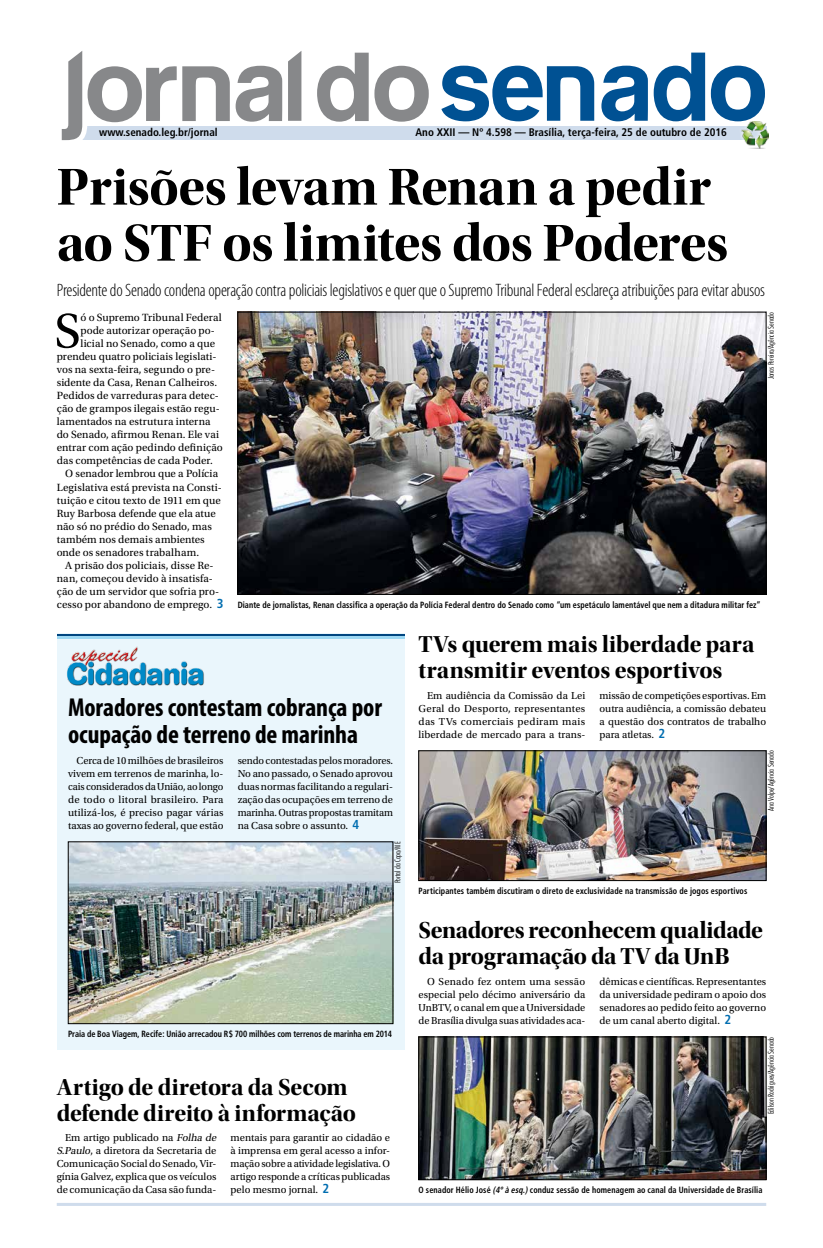
<style>
.page{position:relative;width:823px;height:1248px;background:#fff}
.page>*{position:absolute;margin:0;border:0;box-sizing:border-box;transform-origin:0 0}
.t1{font:54px/56px "Utopia Std Bold Disp";letter-spacing:-.01em;color:#000}
.t2{font:50.8px "Utopia Std";color:#000}
.t3{font:700 condensed 26px/27px "Myriad Pro";letter-spacing:-.005em;color:#000}
.t4{font:24px/26px "Utopia Std Bold Disp";letter-spacing:-.01em;color:#000}
.t5{font:300 condensed 18px "Myriad Pro";letter-spacing:-.015em;color:#000}
.t6{font:11px "Utopia Std";letter-spacing:.005em;color:#000}
.t7{font:700 condensed 11px "Frutiger";color:#000}
.t8{font:10.6px/13px "Utopia Std";color:#000;text-align:justify}
.t9{font:700 condensed 9px "Frutiger";letter-spacing:.01em;color:#000;scale:.9 1}
.t10{font:300 condensed 8px "Futura BT";color:#000}
.s1{font-family:"Frutiger";font-weight:700;font-stretch:condensed;font-size:13px;color:#006db0}
.s2{font-style:italic}
</style>
<div class="page">
<hr style="left:57px;top:1202px;width:708px;height:3px;background:#cfdcec">
<div style="left:76px;top:126px;width:689px;height:13px;background:#cfdcec"></div>
<svg style="left:317px;top:53px;width:51px;height:69px"></svg>
<svg style="left:374px;top:66px;width:54px;height:56px"></svg>
<svg style="left:288px;top:51px;width:13px;height:70px"></svg>
<svg style="left:653px;top:53px;width:51px;height:68px"></svg>
<svg style="left:710px;top:66px;width:54px;height:55px"></svg>
<svg style="left:441px;top:66px;width:153px;height:55px"></svg>
<svg style="left:601px;top:66px;width:46px;height:55px"></svg>
<svg style="left:61px;top:51px;width:221px;height:90px"></svg>
<div style="left:737px;top:118px;width:32px;height:33px;background:#fff;opacity:.75"></div>
<img style="left:741px;top:121px;width:27px;height:27px">
<img style="left:239px;top:314px;width:524px;height:278px">
<div style="left:237px;top:312px;width:528px;height:282px;border:1px solid #000"></div>
<img style="left:420px;top:752px;width:343px;height:126px">
<div style="left:418px;top:750px;width:347px;height:130px;border:1px solid #000"></div>
<img style="left:420px;top:1038px;width:343px;height:139px">
<div style="left:418px;top:1036px;width:347px;height:143px;border:1px solid #000"></div>
<div style="left:57px;top:633px;width:347px;height:416px;background:#eaf6fc"></div>
<hr style="left:57px;top:633px;width:347px;height:3px;background:#004580">
<hr style="left:57px;top:636px;width:347px;height:3px;background:#9dd8f3">
<img style="left:67px;top:646px;width:137px;height:40px">
<img style="left:70px;top:843px;width:321px;height:178px">
<p class="t7" style="left:99px;top:126px;width:120px">www.senado.leg.br/jornal</p>
<p class="t7" style="left:415px;top:126px;width:313px">Ano XXII — Nº 4.598 — Brasília, terça-feira, 25 de outubro de 2016</p>
<h1 class="t1" style="left:57px;top:159px;width:672px">Prisões levam Renan a pedir ao STF os limites dos Poderes</h1>
<h3 class="t5" style="left:57px;top:279px;width:709px">Presidente do Senado condena operação contra policiais legislativos e quer que o Supremo Tribunal Federal esclareça atribuições para evitar abusos</h3>
<h2 class="t2" style="left:54px;top:303px;width:28px">S</h2>
<p class="t6" style="left:80px;top:312px;width:143px">ó o Supremo Tribunal Federal</p>
<p class="t10" style="left:765px;top:379px;width:69px;rotate:-90deg">Jonas Pereira/Agência Senado</p>
<p class="t6" style="left:80px;top:325px;width:136px">pode autorizar operação po-</p>
<p class="t6" style="left:80px;top:338px;width:136px">licial no Senado, como a que</p>
<p class="t6" style="left:57px;top:351px;width:161px">prendeu quatro policiais legislati-</p>
<p class="t6" style="left:57px;top:364px;width:160px">vos na sexta-feira, segundo o pre-</p>
<p class="t6" style="left:57px;top:377px;width:162px">sidente da Casa, Renan Calheiros.</p>
<p class="t6" style="left:57px;top:390px;width:163px">Pedidos de varreduras para detec-</p>
<p class="t6" style="left:57px;top:403px;width:164px">ção de grampos ilegais estão regu-</p>
<p class="t6" style="left:57px;top:416px;width:155px">lamentados na estrutura interna</p>
<p class="t6" style="left:57px;top:429px;width:164px">do Senado, afirmou Renan. Ele vai</p>
<p class="t6" style="left:57px;top:442px;width:167px">entrar com ação pedindo definição</p>
<p class="t6" style="left:57px;top:455px;width:157px">das competências de cada Poder.</p>
<p class="t6" style="left:65px;top:468px;width:154px">O senador lembrou que a Polícia</p>
<p class="t6" style="left:57px;top:481px;width:166px">Legislativa está prevista na Consti-</p>
<p class="t6" style="left:57px;top:494px;width:165px">tuição e citou texto de 1911 em que</p>
<p class="t6" style="left:57px;top:507px;width:161px">Ruy Barbosa defende que ela atue</p>
<p class="t6" style="left:57px;top:520px;width:157px">não só no prédio do Senado, mas</p>
<p class="t6" style="left:57px;top:533px;width:149px">também nos demais ambientes</p>
<p class="t6" style="left:57px;top:546px;width:144px">onde os senadores trabalham.</p>
<p class="t6" style="left:65px;top:559px;width:150px">A prisão dos policiais, disse Re-</p>
<p class="t6" style="left:57px;top:572px;width:157px">nan, começou devido à insatisfa-</p>
<p class="t6" style="left:57px;top:585px;width:164px">ção de um servidor que sofria pro-</p>
<p class="t6" style="left:57px;top:598px;width:168px">cesso por abandono de emprego. <span class="s1">3</span></p>
<p class="t9" style="left:237px;top:599px;width:582px">Diante de jornalistas, Renan classifica a operação da Polícia Federal dentro do Senado como “um espetáculo lamentável que nem a ditadura militar fez”</p>
<h3 class="t3" style="left:68px;top:693px;width:315px">Moradores contestam cobrança por ocupação de terreno de marinha</h3>
<p class="t8" style="left:68px;top:753px;width:157px;text-indent:9px">Cerca de 10 milhões de brasileiros vivem em terrenos de marinha, lo&shy;cais considerados da União, ao longo de todo o litoral brasileiro. Para utilizá-los, é preciso pagar várias taxas ao governo federal, que estão</p>
<p class="t8" style="left:237px;top:753px;width:157px">sendo contestadas pelos moradores.<br>No ano passado, o Senado aprovou duas normas facilitando a regulari&shy;zação das ocupações em terreno de marinha. Outras propostas tramitam na Casa sobre o assunto. <span class="s1">4</span></p>
<p class="t10" style="left:392px;top:883px;width:43px;rotate:-90deg">Portal da Copa/ME</p>
<p class="t9" style="left:68px;top:1028px;width:361px">Praia de Boa Viagem, Recife: União arrecadou R$ 700 milhões com terrenos de marinha em 2014</p>
<h3 class="t4" style="left:57px;top:1073px;width:301px">Artigo de diretora da Secom defende direito à informação</h3>
<p class="t8" style="left:57px;top:1130px;width:163px;text-align:left;text-indent:9px">Em artigo publicado na <span class="s2">Folha de S.Paulo</span>, a diretora da Secretaria de Comunicação Social do Senado, Vir&shy;gínia Galvez, explica que os veículos de comunicação da Casa são funda-</p>
<p class="t8" style="left:230px;top:1130px;width:161px">mentais para garantir ao cidadão e à imprensa em geral acesso a infor&shy;mação sobre a atividade legislativa. O artigo responde a críticas publicadas pelo mesmo jornal. <span class="s1">2</span></p>
<h3 class="t4" style="left:418px;top:631px;width:337px">TVs querem mais liberdade para transmitir eventos esportivos</h3>
<p class="t8" style="left:418px;top:688px;width:168px;text-indent:9px">Em audiência da Comissão da Lei Geral do Desporto, representantes das TVs comerciais pediram mais liberdade de mercado para a trans-</p>
<p class="t8" style="left:599px;top:688px;width:168px">missão de competições esportivas. Em outra audiência, a comissão debateu a questão dos contratos de trabalho para atletas. <span class="s1">2</span></p>
<p class="t10" style="left:765px;top:811px;width:62px;rotate:-90deg">Ana Volpe/Agência Senado</p>
<p class="t9" style="left:418px;top:885px;width:366px">Participantes também discutiram o direto de exclusividade na transmissão de jogos esportivos</p>
<h3 class="t4" style="left:418px;top:917px;width:346px">Senadores reconhecem qualidade da programação da TV da UnB</h3>
<p class="t8" style="left:418px;top:974px;width:168px;text-indent:9px">O Senado fez ontem uma sessão especial pelo décimo aniversário da UnBTV, o canal em que a Universidade de Brasília divulga suas atividades aca-</p>
<p class="t8" style="left:599px;top:974px;width:168px">dêmicas e científicas. Representantes da universidade pediram o apoio dos senadores ao pedido feito ao governo de um canal aberto digital. <span class="s1">2</span></p>
<p class="t10" style="left:765px;top:1114px;width:79px;rotate:-90deg">Edilson Rodrigues/Agência Senado</p>
<p class="t9" style="left:418px;top:1184px;width:383px">O senador Hélio José <span class="s2">(4ºà esq.)</span>conduz sessão de homenagem ao canal da Universidade de Brasília</p>
</div>
